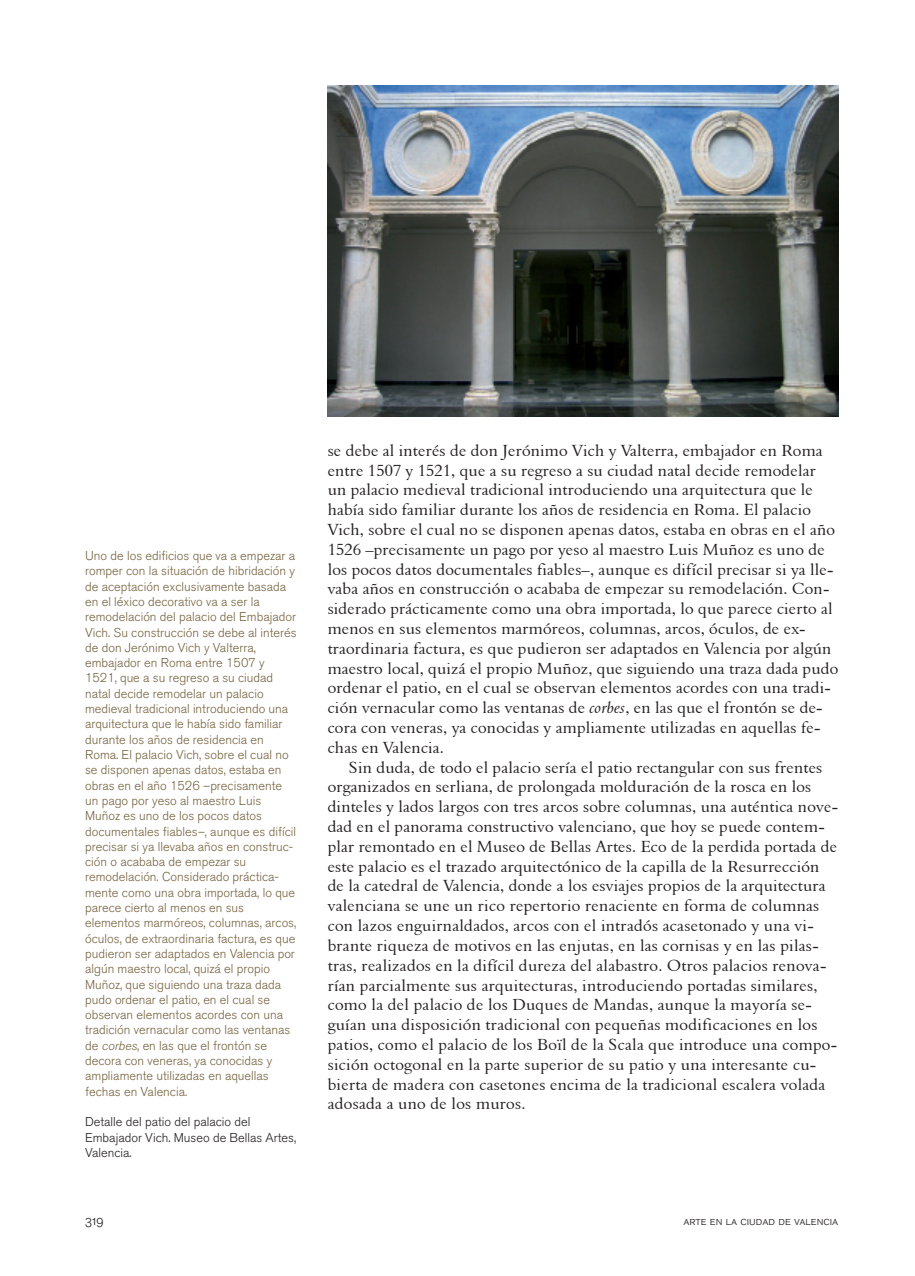
<style>
.page{position:relative;width:915px;height:1276px;background:#fff}
.page>*{position:absolute;margin:0;border:0;box-sizing:border-box;transform-origin:0 0}
.TEXTO{font:16.5px/19.8px "Aldine 401 BT Roman A";letter-spacing:.01em;color:#231f20}
.t1{font:13.5px "Akzidenz Grotesk BQ Light SC";color:#231f20}
.DESTACADOS{font:300 12.75px/15.3px "Akzidenz Grotesk BQ";color:#766340}
.t2{font:300 12.75px/15.3px "Akzidenz Grotesk BQ";color:#231f20}
.t3{font:12px "Akzidenz Grotesk BQ Light SC";color:#231f20}
.s1{font-style:italic}
.s2{font-family:"Aldine 401 BT Italic A"}
</style>
<div class="page">
<img style="left:327px;top:85px;width:511px;height:332px">
<p class="DESTACADOS" style="left:85px;top:548px;width:213px">Uno de los edificios que va a empezar a romper con la situación de hibridación y de aceptación exclusivamente basada en el léxico decorativo va a ser la remodelación del palacio del Embajador Vich. Su construcción se debe al interés de don Jerónimo Vich y Valterra, embajador en Roma entre 1507 y 1521, que a su regreso a su ciudad natal decide remodelar un palacio medieval tradicional introduciendo una arquitectura que le había sido familiar durante los años de residencia en Roma. El palacio Vich, sobre el cual no se disponen apenas datos, estaba en obras en el año 1526 –precisamente un pago por yeso al maestro Luis Muñoz es uno de los pocos datos documentales fiables–, aunque es difícil precisar si ya llevaba años en construc&shy;ción o acababa de empezar su remodelación. Considerado práctica&shy;mente como una obra importada, lo que parece cierto al menos en sus elementos marmóreos, columnas, arcos, óculos, de extraordinaria factura, es que pudieron ser adaptados en Valencia por algún maestro local, quizá el propio Muñoz, que siguiendo una traza dada pudo ordenar el patio, en el cual se observan elementos acordes con una tradición vernacular como las ventanas de <span class="s1">corbes</span>, en las que el frontón se decora con veneras, ya conocidas y ampliamente utilizadas en aquellas fechas en Valencia.</p>
<p class="t2" style="left:85px;top:1114px;width:212px">Detalle del patio del palacio del<br>Embajador Vich. Museo de Bellas Artes,<br>Valencia.</p>
<p class="TEXTO" style="left:327px;top:440px;width:512px">se debe al interés de don Jerónimo Vich y Valterra, embajador en Roma entre 1507 y 1521, que a su regreso a su ciudad natal decide remodelar un palacio medieval tradicional introduciendo una arquitectura que le había sido familiar durante los años de residencia en Roma. El palacio Vich, sobre el cual no se disponen apenas datos, estaba en obras en el año 1526 –precisamente un pago por yeso al maestro Luis Muñoz es uno de los pocos datos documentales fiables–, aunque es difícil precisar si ya lle&shy;vaba años en construcción o acababa de empezar su remodelación. Con&shy;siderado prácticamente como una obra importada, lo que parece cierto al menos en sus elementos marmóreos, columnas, arcos, óculos, de ex&shy;traordinaria factura, es que pudieron ser adaptados en Valencia por algún maestro local, quizá el propio Muñoz, que siguiendo una traza dada pudo ordenar el patio, en el cual se observan elementos acordes con una tradi&shy;ción vernacular como las ventanas de <span class="s2">corbes</span>, en las que el frontón se de&shy;cora con veneras, ya conocidas y ampliamente utilizadas en aquellas fe&shy;chas en Valencia.</p>
<p class="TEXTO" style="left:327px;top:757px;width:511px;text-indent:21px">Sin duda, de todo el palacio sería el patio rectangular con sus frentes organizados en serliana, de prolongada molduración de la rosca en los dinteles y lados largos con tres arcos sobre columnas, una auténtica nove&shy;dad en el panorama constructivo valenciano, que hoy se puede contem&shy;plar remontado en el Museo de Bellas Artes. Eco de la perdida portada de este palacio es el trazado arquitectónico de la capilla de la Resurrección de la catedral de Valencia, donde a los esviajes propios de la arquitectura valenciana se une un rico repertorio renaciente en forma de columnas con lazos enguirnaldados, arcos con el intradós acasetonado y una vi&shy;brante riqueza de motivos en las enjutas, en las cornisas y en las pilas&shy;tras, realizados en la difícil dureza del alabastro. Otros palacios renova&shy;rían parcialmente sus arquitecturas, introduciendo portadas similares, como la del palacio de los Duques de Mandas, aunque la mayoría se&shy;guían una disposición tradicional con pequeñas modificaciones en los patios, como el palacio de los Boïl de la Scala que introduce una compo&shy;sición octogonal en la parte superior de su patio y una interesante cu&shy;bierta de madera con casetones encima de la tradicional escalera volada adosada a uno de los muros.</p>
<p class="t1" style="left:85px;top:1212px;width:20px">319</p>
<p class="t3" style="left:683px;top:1213px;width:156px">arte en la ciudad de valencia</p>
</div>
